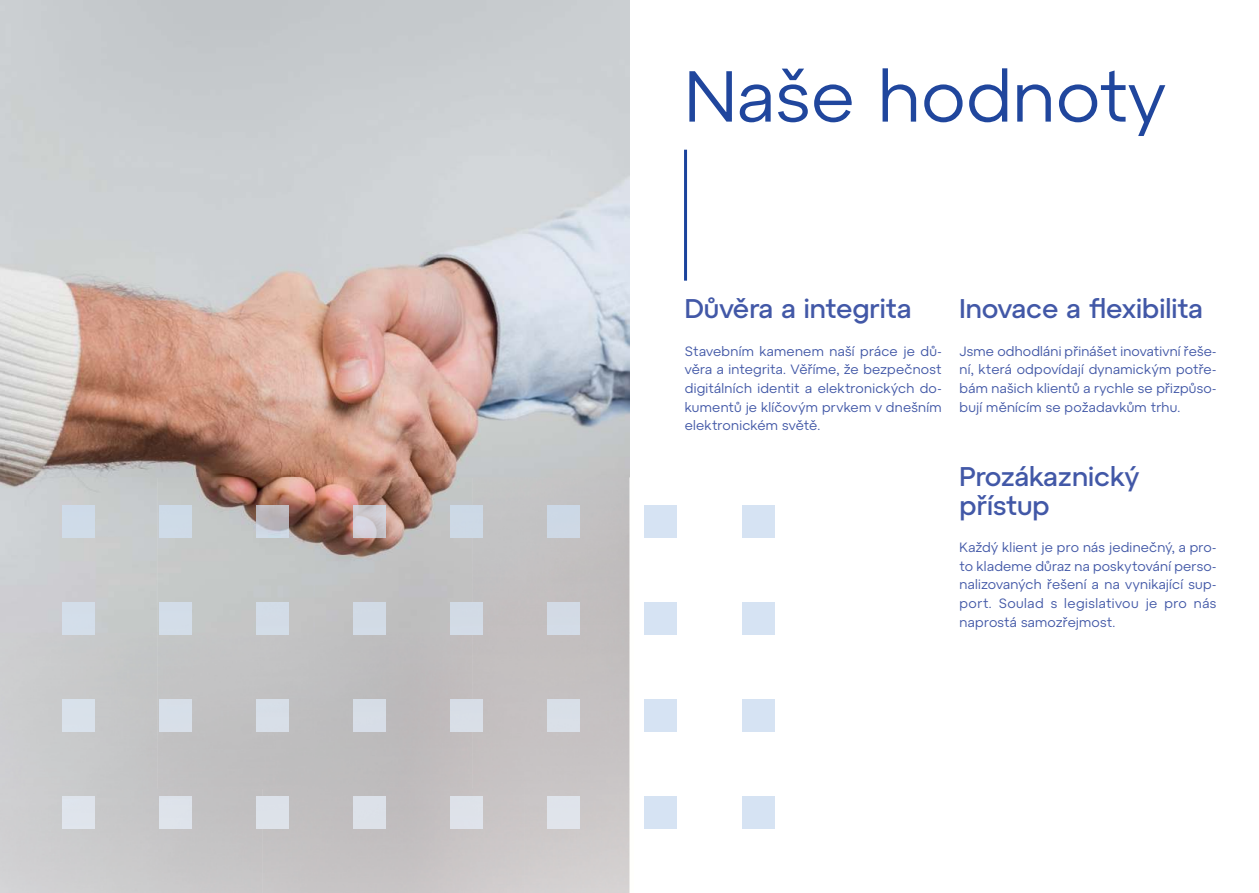
<style>
.page{position:relative;width:1259px;height:893px;background:#fff}
.page>*{position:absolute;margin:0;border:0;box-sizing:border-box;transform-origin:0 0}
.t1{font:100 72px "Atyp";letter-spacing:.01em;color:#20469d}
.t2{font:100 27px/28px "Atyp";color:#4258a7}
.t3{font:100 13.5px/18.8px "Atyp";letter-spacing:.015em;color:#4258a7;text-align:justify}
</style>
<div class="page">
<hr style="left:684px;top:150px;width:3px;height:131px;background:#1b439c">
<img style="left:0;top:0;width:629px;height:893px">
<div style="left:742px;top:505px;width:32px;height:32px;background:#d6e3f3"></div>
<div style="left:742px;top:602px;width:32px;height:32px;background:#d6e3f3"></div>
<div style="left:742px;top:699px;width:32px;height:32px;background:#d6e3f3"></div>
<div style="left:645px;top:505px;width:32px;height:32px;background:#d6e3f3"></div>
<div style="left:645px;top:602px;width:32px;height:32px;background:#d6e3f3"></div>
<div style="left:645px;top:699px;width:32px;height:32px;background:#d6e3f3"></div>
<div style="left:742px;top:796px;width:32px;height:32px;background:#d6e3f3"></div>
<div style="left:645px;top:796px;width:32px;height:32px;background:#d6e3f3"></div>
<img style="left:629px;top:477px;width:1px;height:416px">
<img style="left:548px;top:505px;width:32px;height:32px">
<img style="left:159px;top:505px;width:33px;height:32px">
<img style="left:548px;top:602px;width:32px;height:32px">
<img style="left:159px;top:602px;width:33px;height:32px">
<img style="left:548px;top:699px;width:32px;height:32px">
<img style="left:159px;top:699px;width:33px;height:32px">
<img style="left:451px;top:505px;width:32px;height:32px">
<img style="left:62px;top:505px;width:32px;height:32px">
<img style="left:451px;top:602px;width:32px;height:32px">
<img style="left:62px;top:602px;width:32px;height:32px">
<img style="left:451px;top:699px;width:32px;height:32px">
<img style="left:62px;top:699px;width:32px;height:32px">
<img style="left:354px;top:505px;width:32px;height:32px">
<img style="left:354px;top:602px;width:32px;height:32px">
<img style="left:354px;top:699px;width:32px;height:32px">
<img style="left:257px;top:505px;width:32px;height:32px">
<img style="left:257px;top:602px;width:32px;height:32px">
<img style="left:257px;top:699px;width:32px;height:32px">
<img style="left:548px;top:796px;width:32px;height:32px">
<img style="left:159px;top:796px;width:33px;height:32px">
<img style="left:451px;top:796px;width:32px;height:32px">
<img style="left:62px;top:796px;width:32px;height:32px">
<img style="left:354px;top:796px;width:32px;height:32px">
<img style="left:257px;top:796px;width:32px;height:32px">
<h1 class="t1" style="left:685px;top:54px;width:482px">Naše hodnoty</h1>
<h2 class="t2" style="left:685px;top:294px;width:228px">Důvěra a integrita</h2>
<p class="t3" style="left:685px;top:341px;width:258px">Stavebním kamenem naší práce je dů&shy;věra a integrita. Věříme, že bezpečnost digitálních identit a elektronických do&shy;kumentů je klíčovým prvkem v dnešním elektronickém světě.</p>
<h2 class="t2" style="left:959px;top:294px;width:245px">Inovace a flexibilita</h2>
<p class="t3" style="left:959px;top:341px;width:258px">Jsme odhodláni přinášet inovativní řeše&shy;ní, která odpovídají dynamickým potře&shy;bám našich klientů a rychle se přizpůso&shy;bují měnícím se požadavkům trhu.</p>
<h2 class="t2" style="left:959px;top:463px;width:181px">Prozákaznický přístup</h2>
<p class="t3" style="left:959px;top:538px;width:258px">Každý klient je pro nás jedinečný, a pro&shy;to klademe důraz na poskytování perso&shy;nalizovaných řešení a na vynikající sup&shy;port. Soulad s legislativou je pro nás naprostá samozřejmost.</p>
</div>
